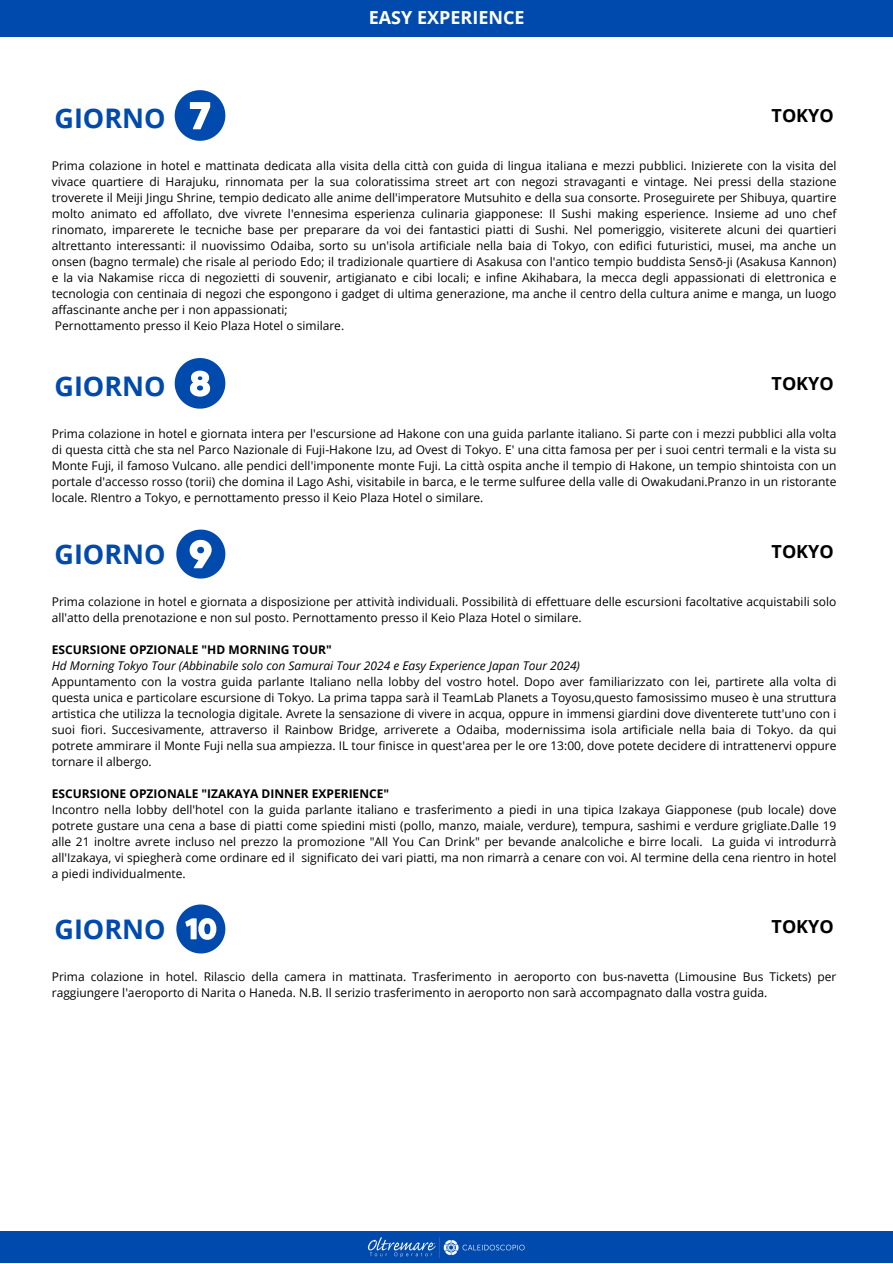
<style>
.page{position:relative;width:893px;height:1264px;background:#fff}
.page>*{position:absolute;margin:0;border:0;box-sizing:border-box;transform-origin:0 0}
.t1{font:700 27px "Open Sans";color:#004aad}
.t2{font:700 18px "Open Sans";color:#000}
.t3{font:700 18px "Open Sans";color:#fff}
.t4{font:12px/16px "Open Sans";color:#000;text-align:justify}
.t5{font:italic 12px "Open Sans";color:#000}
.t6{font:700 12px "Open Sans";color:#000}
</style>
<div class="page">
<div style="left:0;top:1231px;width:892px;height:32px;background:#004aad"></div>
<img style="left:367px;top:1237px;width:158px;height:21px">
<div style="left:0;top:0;width:892px;height:37px;background:#004aad"></div>
<svg style="left:175px;top:90px;width:50px;height:51px"></svg>
<svg style="left:175px;top:358px;width:50px;height:50px"></svg>
<svg style="left:176px;top:529px;width:49px;height:49px"></svg>
<svg style="left:176px;top:904px;width:49px;height:49px"></svg>
<p class="t3" style="left:369px;top:5px;width:157px">EASY EXPERIENCE</p>
<p class="t1" style="left:54px;top:99px;width:113px">GIORNO</p>
<p class="t4" style="left:52px;top:157px;width:786px">Prima colazione in hotel e mattinata dedicata alla visita della città con guida di lingua italiana e mezzi pubblici. Inizierete con la visita del vivace quartiere di Harajuku, rinnomata per la sua coloratissima street art con negozi stravaganti e vintage. Nei pressi della stazione troverete il Meiji Jingu Shrine, tempio dedicato alle anime dell'imperatore Mutsuhito e della sua consorte. Proseguirete per Shibuya, quartire molto animato ed affollato, dve vivrete l'ennesima esperienza culinaria giapponese: Il Sushi making esperience. Insieme ad uno chef rinomato, imparerete le tecniche base per preparare da voi dei fantastici piatti di Sushi. Nel pomeriggio, visiterete alcuni dei quartieri altrettanto interessanti: il nuovissimo Odaiba, sorto su un'isola artificiale nella baia di Tokyo, con edifici futuristici, musei, ma anche un onsen (bagno termale) che risale al periodo Edo; il tradizionale quartiere di Asakusa con l'antico tempio buddista Sensō-ji (Asakusa Kannon) e la via Nakamise ricca di negozietti di souvenir, artigianato e cibi locali; e infine Akihabara, la mecca degli appassionati di elettronica e tecnologia con centinaia di negozi che espongono i gadget di ultima generazione, ma anche il centro della cultura anime e manga, un luogo affascinante anche per i non appassionati;</p>
<h1 class="t4" style="left:55px;top:317px;width:291px">Pernottamento presso il Keio Plaza Hotel o similare.</h1>
<p class="t2" style="left:771px;top:103px;width:64px">TOKYO</p>
<p class="t1" style="left:54px;top:367px;width:113px">GIORNO</p>
<p class="t2" style="left:771px;top:371px;width:64px">TOKYO</p>
<h2 class="t4" style="left:52px;top:425px;width:786px">Prima colazione in hotel e giornata intera per l'escursione ad Hakone con una guida parlante italiano. Si parte con i mezzi pubblici alla volta di questa città che sta nel Parco Nazionale di Fuji-Hakone Izu, ad Ovest di Tokyo. E' una citta famosa per per i suoi centri termali e la vista su Monte Fuji, il famoso Vulcano. alle pendici dell'imponente monte Fuji. La città ospita anche il tempio di Hakone, un tempio shintoista con un portale d'accesso rosso (torii) che domina il Lago Ashi, visitabile in barca, e le terme sulfuree della valle di Owakudani.Pranzo in un ristorante locale. RIentro a Tokyo, e pernottamento presso il Keio Plaza Hotel o similare.</h2>
<h1 class="t1" style="left:54px;top:535px;width:113px">GIORNO</h1>
<p class="t2" style="left:771px;top:538px;width:64px">TOKYO</p>
<p class="t4" style="left:52px;top:593px;width:786px">Prima colazione in hotel e giornata a disposizione per attività individuali. Possibilità di effettuare delle escursioni facoltative acquistabili solo all'atto della prenotazione e non sul posto. Pernottamento presso il Keio Plaza Hotel o similare.</p>
<p class="t6" style="left:52px;top:641px;width:281px">ESCURSIONE OPZIONALE "HD MORNING TOUR"</p>
<h1 class="t5" style="left:52px;top:657px;width:529px">Hd Morning Tokyo Tour (Abbinabile solo con Samurai Tour 2024 e Easy Experience Japan Tour 2024)</h1>
<h2 class="t4" style="left:52px;top:673px;width:786px">Appuntamento con la vostra guida parlante Italiano nella lobby del vostro hotel. Dopo aver familiarizzato con lei, partirete alla volta di questa unica e particolare escursione di Tokyo. La prima tappa sarà il TeamLab Planets a Toyosu,questo famosissimo museo è una struttura artistica che utilizza la tecnologia digitale. Avrete la sensazione di vivere in acqua, oppure in immensi giardini dove diventerete tutt'uno con i suoi fiori. Succesivamente, attraverso il Rainbow Bridge, arriverete a Odaiba, modernissima isola artificiale nella baia di Tokyo. da qui potrete ammirare il Monte Fuji nella sua ampiezza. IL tour finisce in quest'area per le ore 13:00, dove potete decidere di intrattenervi oppure tornare il albergo.</h2>
<p class="t6" style="left:52px;top:785px;width:339px">ESCURSIONE OPZIONALE "IZAKAYA DINNER EXPERIENCE"</p>
<p class="t4" style="left:52px;top:801px;width:786px">Incontro nella lobby dell'hotel con la guida parlante italiano e trasferimento a piedi in una tipica Izakaya Giapponese (pub locale) dove potrete gustare una cena a base di piatti come spiedini misti (pollo, manzo, maiale, verdure), tempura, sashimi e verdure grigliate.Dalle 19 alle 21 inoltre avrete incluso nel prezzo la promozione "All You Can Drink" per bevande analcoliche e birre locali. La guida vi introdurrà all'Izakaya, vi spiegherà come ordinare ed il significato dei vari piatti, ma non rimarrà a cenare con voi. Al termine della cena rientro in hotel a piedi individualmente.</p>
<h2 class="t1" style="left:54px;top:909px;width:113px">GIORNO</h2>
<p class="t2" style="left:771px;top:913px;width:64px">TOKYO</p>
<p class="t4" style="left:52px;top:967px;width:786px">Prima colazione in hotel. Rilascio della camera in mattinata. Trasferimento in aeroporto con bus-navetta (Limousine Bus Tickets) per raggiungere l'aeroporto di Narita o Haneda. N.B. Il serizio trasferimento in aeroporto non sarà accompagnato dalla vostra guida.</p>
</div>
